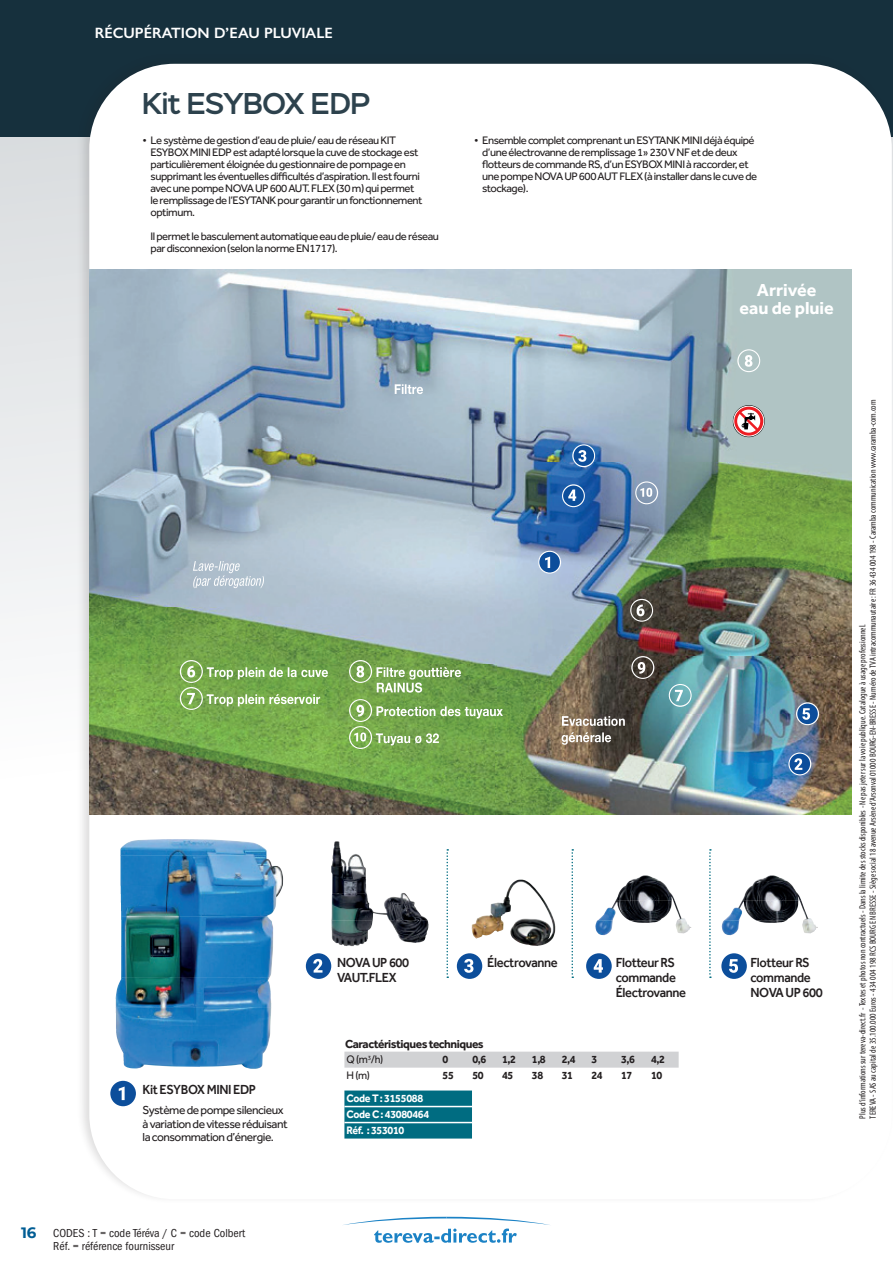
<style>
.page{position:relative;width:893px;height:1263px;background:#fff}
.page>*{position:absolute;margin:0;border:0;box-sizing:border-box;transform-origin:0 0}
.t1{font:500 30px "Stem";letter-spacing:-.02em;color:#2d424d}
.t2{font:700 18px/17.1px "Effra";color:#fff;text-align:center}
.t3{font:600 15px "Gill Sans Nova";color:#fff}
.t4{font:500 13.5px/15px "Effra";letter-spacing:-.03em;color:#231f20;scale:.95 1}
.t5{font:12px/13.5px "Effra";letter-spacing:-.04em;color:#231f20}
.t6{font:condensed 12px/13.5px "ITC Franklin Gothic Std";color:#231f20}
.t7{font:700 12px "Effra";letter-spacing:-.04em;color:#231f20}
.t8{font:11.25px/12px "Effra";letter-spacing:-.04em;color:#231f20}
.t9{font:700 11.25px/16px "Effra";letter-spacing:-.03em;color:#fff;scale:.95 1}
.t10{font:700 11.25px "Effra";letter-spacing:-.04em;color:#231f20;scale:.95 1}
.t11{font:11.25px "Effra";letter-spacing:-.04em;color:#231f20;scale:.95 1}
.t12{font:condensed 9px/10.5px "Myriad Pro";color:#231f20}
.s1{font-family:"Montserrat";font-weight:700;font-stretch:normal;font-size:15px;color:#005d94}
</style>
<div class="page">
<svg style="left:0;top:136px;width:464px;height:1081px"></svg>
<div style="left:0;top:0;width:893px;height:136px;background:#16303d"></div>
<div style="left:76px;top:53px;width:817px;height:1151px;background:#231f20;opacity:.15"></div>
<div style="left:89px;top:64px;width:803px;height:1135px;background:#fff;border-radius:85px"></div>
<img style="left:89px;top:269px;width:762px;height:545px">
<svg style="left:538px;top:551px;width:23px;height:23px"></svg>
<svg style="left:669px;top:684px;width:23px;height:23px"></svg>
<svg style="left:630px;top:599px;width:23px;height:23px"></svg>
<svg style="left:796px;top:702px;width:23px;height:23px"></svg>
<svg style="left:788px;top:752px;width:23px;height:23px"></svg>
<svg style="left:572px;top:444px;width:23px;height:23px"></svg>
<svg style="left:562px;top:484px;width:23px;height:23px"></svg>
<svg style="left:193px;top:561px;width:71px;height:27px;background:#bdcad5"></svg>
<svg style="left:180px;top:660px;width:148px;height:50px;background:#87b364"></svg>
<svg style="left:349px;top:699px;width:154px;height:50px;background:#82af60"></svg>
<svg style="left:562px;top:716px;width:63px;height:10px"></svg>
<svg style="left:562px;top:732px;width:49px;height:13px"></svg>
<svg style="left:733px;top:405px;width:32px;height:32px"></svg>
<svg style="left:734px;top:406px;width:30px;height:30px"></svg>
<div style="left:733px;top:405px;width:31px;height:32px;border:1px solid #fff;border-radius:50%"></div>
<svg style="left:737px;top:409px;width:23px;height:24px"></svg>
<svg style="left:739px;top:411px;width:20px;height:21px"></svg>
<svg style="left:737px;top:349px;width:23px;height:23px"></svg>
<svg style="left:631px;top:656px;width:23px;height:23px"></svg>
<svg style="left:635px;top:481px;width:23px;height:23px"></svg>
<svg style="left:395px;top:384px;width:28px;height:10px"></svg>
<img style="left:331px;top:841px;width:33px;height:25px">
<img style="left:331px;top:866px;width:36px;height:27px">
<img style="left:331px;top:893px;width:97px;height:53px">
<img style="left:120px;top:839px;width:147px;height:16px">
<img style="left:120px;top:855px;width:163px;height:61px">
<img style="left:121px;top:916px;width:152px;height:61px">
<img style="left:116px;top:977px;width:155px;height:61px">
<img style="left:117px;top:1038px;width:152px;height:31px">
<img style="left:132px;top:1068px;width:126px;height:1px">
<img style="left:630px;top:875px;width:30px;height:6px">
<img style="left:616px;top:881px;width:59px;height:20px">
<img style="left:598px;top:901px;width:87px;height:19px">
<img style="left:595px;top:920px;width:96px;height:15px">
<img style="left:756px;top:875px;width:31px;height:6px">
<img style="left:742px;top:881px;width:59px;height:20px">
<img style="left:725px;top:901px;width:87px;height:19px">
<img style="left:722px;top:920px;width:96px;height:15px">
<img style="left:501px;top:882px;width:52px;height:64px">
<div style="left:110px;top:1081px;width:26px;height:25px;background:#0c4e9b;border-radius:50%"></div>
<svg style="left:119px;top:1086px;width:6px;height:14px"></svg>
<div style="left:306px;top:953px;width:25px;height:26px;background:#0c4e9b;border-radius:50%"></div>
<svg style="left:313px;top:959px;width:9px;height:13px"></svg>
<div style="left:586px;top:953px;width:26px;height:26px;background:#0c4e9b;border-radius:50%"></div>
<svg style="left:594px;top:959px;width:9px;height:13px"></svg>
<div style="left:721px;top:953px;width:26px;height:26px;background:#0c4e9b;border-radius:50%"></div>
<svg style="left:729px;top:959px;width:9px;height:14px"></svg>
<div style="left:457px;top:953px;width:25px;height:26px;background:#0c4e9b;border-radius:50%"></div>
<svg style="left:464px;top:959px;width:9px;height:14px"></svg>
<svg style="left:344px;top:1090px;width:128px;height:48px;background:#097185"></svg>
<hr style="left:344px;top:1106px;width:128px;height:1px;background:#fff">
<hr style="left:344px;top:1122px;width:128px;height:1px;background:#fff">
<svg style="left:344px;top:1051px;width:335px;height:17px;background:#d3d4d6"></svg>
<svg style="left:446px;top:849px;width:2px;height:129px"></svg>
<svg style="left:571px;top:849px;width:2px;height:129px"></svg>
<svg style="left:709px;top:849px;width:2px;height:129px"></svg>
<svg style="left:343px;top:1217px;width:207px;height:26px"></svg>
<svg style="left:349px;top:660px;width:112px;height:33px;background:#8bb26c"></svg>
<h3 class="t3" style="left:95px;top:23px;width:239px">RÉCUPÉRATION D’EAU PLUVIALE</h3>
<h1 class="t1" style="left:142px;top:85px;width:230px">Kit ESYBOX EDP</h1>
<p class="t8" style="left:150px;top:134px;width:274px;text-indent:-8px">• Le système de gestion d’eau de pluie/ eau de réseau KIT ESYBOX MINI EDP est adapté lorsque la cuve de stockage est particulièrement éloignée du gestionnaire de pompage en supprimantleséventuellesdifficultésd’aspiration.Ilestfourni avec une pompe NOVA UP 600 AUT. FLEX (30 m) qui permet le remplissage de l’ESYTANK pour garantir un fonctionnement optimum.</p>
<p class="t8" style="left:150px;top:230px;width:290px">Il permet le basculement automatique eau de pluie/ eau de réseau par disconnexion (selon la norme EN1717).</p>
<p class="t8" style="left:482px;top:134px;width:276px;text-indent:-8px">• Ensemble complet comprenant un ESYTANK MINI déjà équipé d’une électrovanne de remplissage 1» 230 V NF et de deux flotteursdecommandeRS,d’unESYBOXMINIàraccorder,et une pompe NOVA UP 600 AUT FLEX (à installer dans le cuve de stockage).</p>
<h2 class="t2" style="left:739px;top:281px;width:96px">Arrivée<br>eau de pluie</h2>
<p class="t4" style="left:337px;top:955px;width:78px">NOVA UP 600<br>VAUT.FLEX</p>
<p class="t4" style="left:487px;top:955px;width:76px">Électrovanne</p>
<p class="t4" style="left:616px;top:955px;width:76px">Flotteur RS commande<br>Électrovanne</p>
<p class="t4" style="left:750px;top:955px;width:78px">Flotteur RS commande<br>NOVA UP 600</p>
<p class="t7" style="left:345px;top:1037px;width:140px">Caractéristiques techniques</p>
<p class="t11" style="left:347px;top:1053px;width:40px">Q (m<sup>3</sup>/h)</p>
<p class="t10" style="left:443px;top:1053px;width:8px">0</p>
<p class="t10" style="left:472px;top:1053px;width:16px">0,6</p>
<p class="t10" style="left:502px;top:1053px;width:16px">1,2</p>
<p class="t10" style="left:532px;top:1053px;width:16px">1,8</p>
<p class="t10" style="left:562px;top:1053px;width:16px">2,4</p>
<p class="t10" style="left:591px;top:1053px;width:8px">3</p>
<p class="t10" style="left:621px;top:1053px;width:16px">3,6</p>
<p class="t10" style="left:651px;top:1053px;width:16px">4,2</p>
<p class="t11" style="left:347px;top:1069px;width:26px">H (m)</p>
<p class="t10" style="left:443px;top:1069px;width:13px">55</p>
<p class="t10" style="left:472px;top:1069px;width:13px">50</p>
<p class="t10" style="left:502px;top:1069px;width:13px">45</p>
<p class="t10" style="left:532px;top:1069px;width:13px">38</p>
<p class="t10" style="left:562px;top:1069px;width:13px">31</p>
<p class="t10" style="left:591px;top:1069px;width:13px">24</p>
<p class="t10" style="left:621px;top:1069px;width:13px">17</p>
<p class="t10" style="left:651px;top:1069px;width:13px">10</p>
<p class="t4" style="left:143px;top:1082px;width:121px">Kit ESYBOX MINI EDP</p>
<p class="t5" style="left:143px;top:1103px;width:147px">Système de pompe silencieux à variation de vitesse réduisant la consommation d’énergie.</p>
<p class="t9" style="left:347px;top:1090px;width:89px">Code T : 3155088<br>Code C : 43080464<br>Réf. : 353010</p>
<p class="t12" style="left:857px;top:1119px;width:721px;rotate:-90deg">Plus d’informations sur tereva-direct.fr - Textes et photos non contractuels - Dans la limite des stocks disponibles - Ne pas jeter sur la voie publique. Catalogue à usage professionnel.<br>TEREVA - SAS au capital de 35.100.000 Euros - 434 004 198 RCS BOURG EN BRESSE - Siège social 18 avenue Arsène d’Arsonval 01000 BOURG-EN-BRESSE - Numéro de TVA intracommunautaire : FR 36 434 004 198 - Caramba communication www.caramba-com.com</p>
<p class="t6" style="left:53px;top:1226px;width:193px;text-indent:-32px"><span class="s1">16</span> CODES : T = code Téréva / C = code Colbert<br>Réf. = référence fournisseur</p>
</div>
